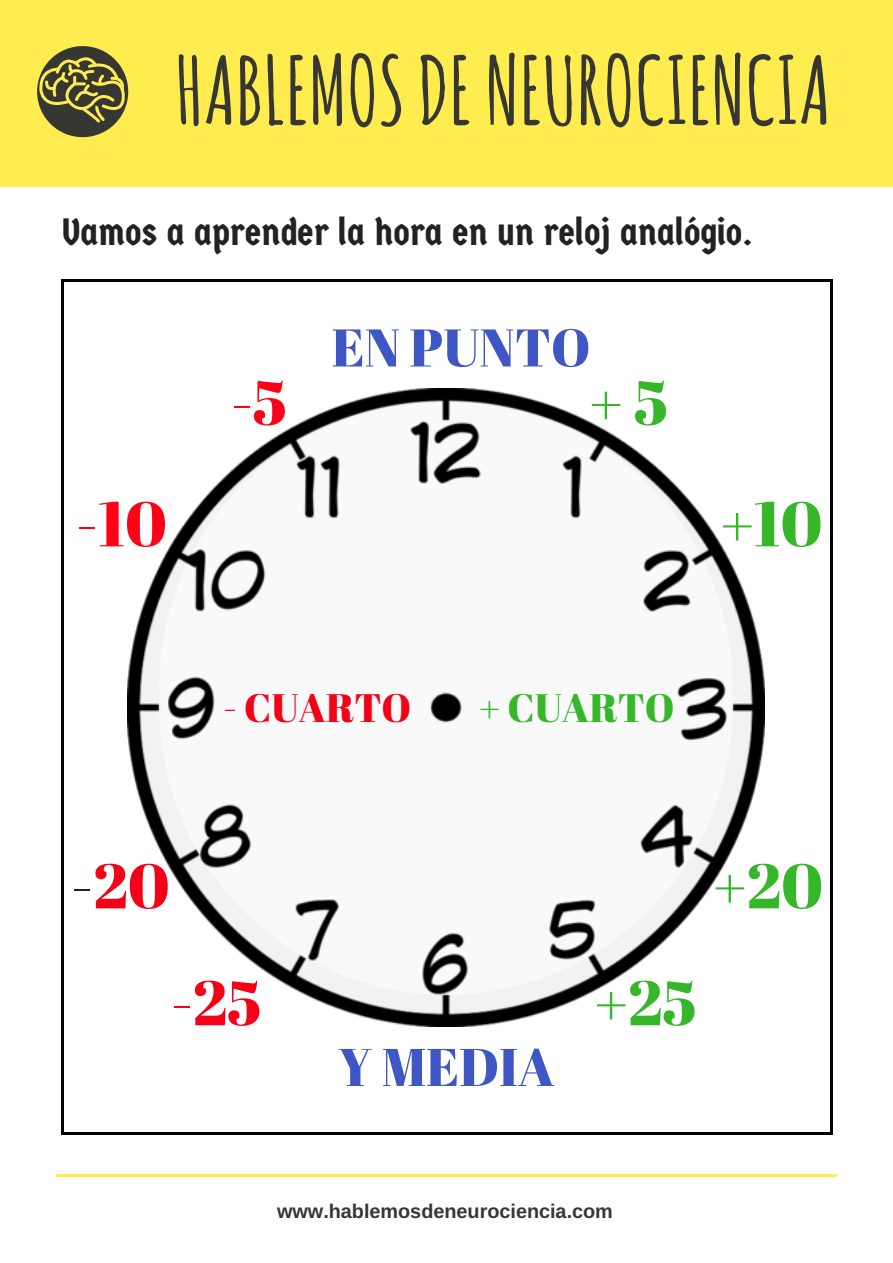
<style>
.page{position:relative;width:893px;height:1263px;background:#fff}
.page>*{position:absolute;margin:0;border:0;box-sizing:border-box;transform-origin:0 0}
.t1{font:700 92.55px "Amatic SC";color:#363633}
.t2{font:62.85px "Abril Fatface";color:#35b729}
.t3{font:62.85px "Abril Fatface";color:#f40017}
.t4{font:62.85px "Abril Fatface";color:#ff0018}
.t5{font:52.95px "Abril Fatface";color:#3f57c4}
.t6{font:39.6px "Abril Fatface";color:#f40017}
.t7{font:39.6px "Abril Fatface";color:#35b729}
.t8{font:37.95px "Germania One";color:#222}
.t9{font:700 19.8px "Arimo";color:#363633}
.s1{color:#222}
</style>
<div class="page">
<hr style="left:56px;top:1175px;width:780px;height:2px;background:#ffec4f">
<div style="left:0;top:0;width:892px;height:187px;background:#ffec4f"></div>
<svg style="left:37px;top:46px;width:91px;height:91px"></svg>
<hr style="left:61px;top:281px;width:2px;height:852px;background:#000">
<hr style="left:830px;top:281px;width:3px;height:852px;background:#000">
<hr style="left:63px;top:1133px;width:767px;height:2px;background:#000">
<hr style="left:63px;top:279px;width:767px;height:3px;background:#000">
<img style="left:127px;top:389px;width:637px;height:637px">
<h1 class="t1" style="left:175px;top:31px;width:657px">HABLEMOSDENEUROCIENCIA</h1>
<p class="t8" style="left:62px;top:210px;width:692px">Vamos a aprender la hora en un reloj analógio.</p>
<h2 class="t4" style="left:76px;top:480px;width:92px">-10</h2>
<h2 class="t4" style="left:231px;top:358px;width:58px">-5</h2>
<h3 class="t5" style="left:332px;top:310px;width:260px">EN PUNTO</h3>
<h2 class="t2" style="left:589px;top:358px;width:80px">+5</h2>
<h2 class="t2" style="left:720px;top:480px;width:103px">+10</h2>
<p class="t6" style="left:223px;top:680px;width:190px">- CUARTO</p>
<p class="t7" style="left:479px;top:680px;width:197px">+ CUARTO</p>
<h2 class="t3" style="left:71px;top:842px;width:100px"><span class="s1">-</span>20</h2>
<h2 class="t2" style="left:713px;top:842px;width:111px">+20</h2>
<h2 class="t3" style="left:170px;top:959px;width:92px">-25</h2>
<h2 class="t2" style="left:594px;top:959px;width:103px">+25</h2>
<h3 class="t5" style="left:338px;top:1030px;width:218px">Y MEDIA</h3>
<p class="t9" style="left:277px;top:1200px;width:337px">www.hablemosdeneurociencia.com</p>
</div>
